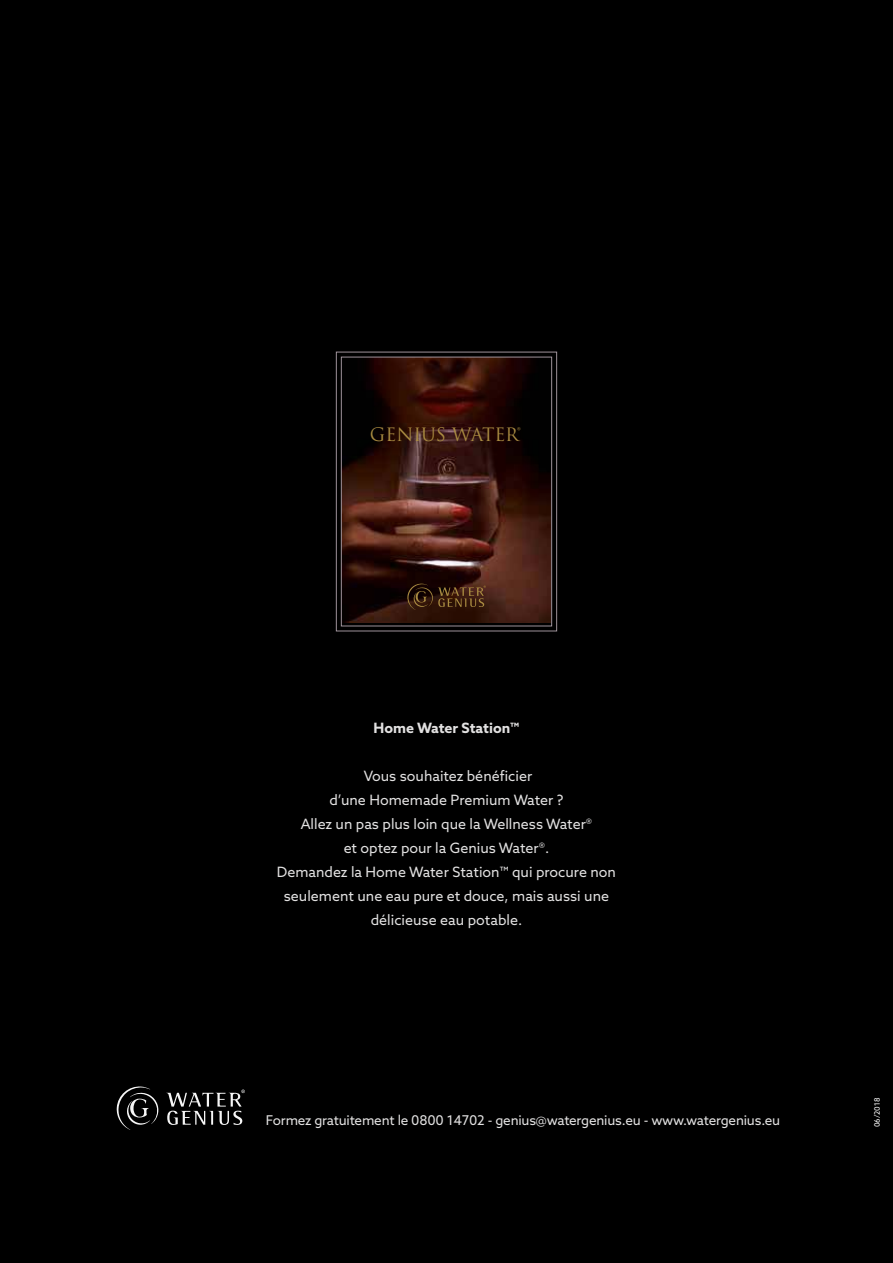
<style>
.page{position:relative;width:893px;height:1263px;background:#000}
.page>*{position:absolute;margin:0;border:0;box-sizing:border-box;transform-origin:0 0}
.t1{font:18px "Trajan Pro 3";letter-spacing:-.01em;color:#a98b41}
.t2{font:14.25px/24px "Azo Sans";color:#e2e1e1;text-align:center}
.t3{font:700 14.25px "Azo Sans";color:#e2e1e1}
.t4{font:13.5px "Azo Sans";letter-spacing:-.015em;color:#e2e1e1}
.t5{font:7.5px "Azo Sans";color:#fff}
</style>
<div class="page">
<svg style="left:116px;top:1086px;width:43px;height:44px"></svg>
<svg style="left:166px;top:1089px;width:79px;height:36px"></svg>
<svg style="left:335px;top:351px;width:223px;height:281px"></svg>
<svg style="left:340px;top:356px;width:213px;height:271px"></svg>
<svg style="left:407px;top:583px;width:79px;height:27px;background:#402411"></svg>
<p class="t1" style="left:370px;top:422px;width:153px">GENIUS WATER®</p>
<p class="t3" style="left:373px;top:718px;width:148px">Home Water Station™</p>
<p class="t2" style="left:277px;top:763px;width:341px">Vous souhaitez bénéficier<br>d’une Homemade Premium Water ?<br>Allez un pas plus loin que la Wellness Water®<br>et optez pour la Genius Water®.<br>Demandez la Home Water Station™ qui procure non seulement une eau pure et douce, mais aussi une délicieuse eau potable.</p>
<p class="t4" style="left:266px;top:1112px;width:516px">Formez gratuitement le 0800 14702 - genius@watergenius.eu - www.watergenius.eu</p>
<p class="t5" style="left:872px;top:1127px;width:31px;rotate:-90deg">06/2018</p>
</div>
